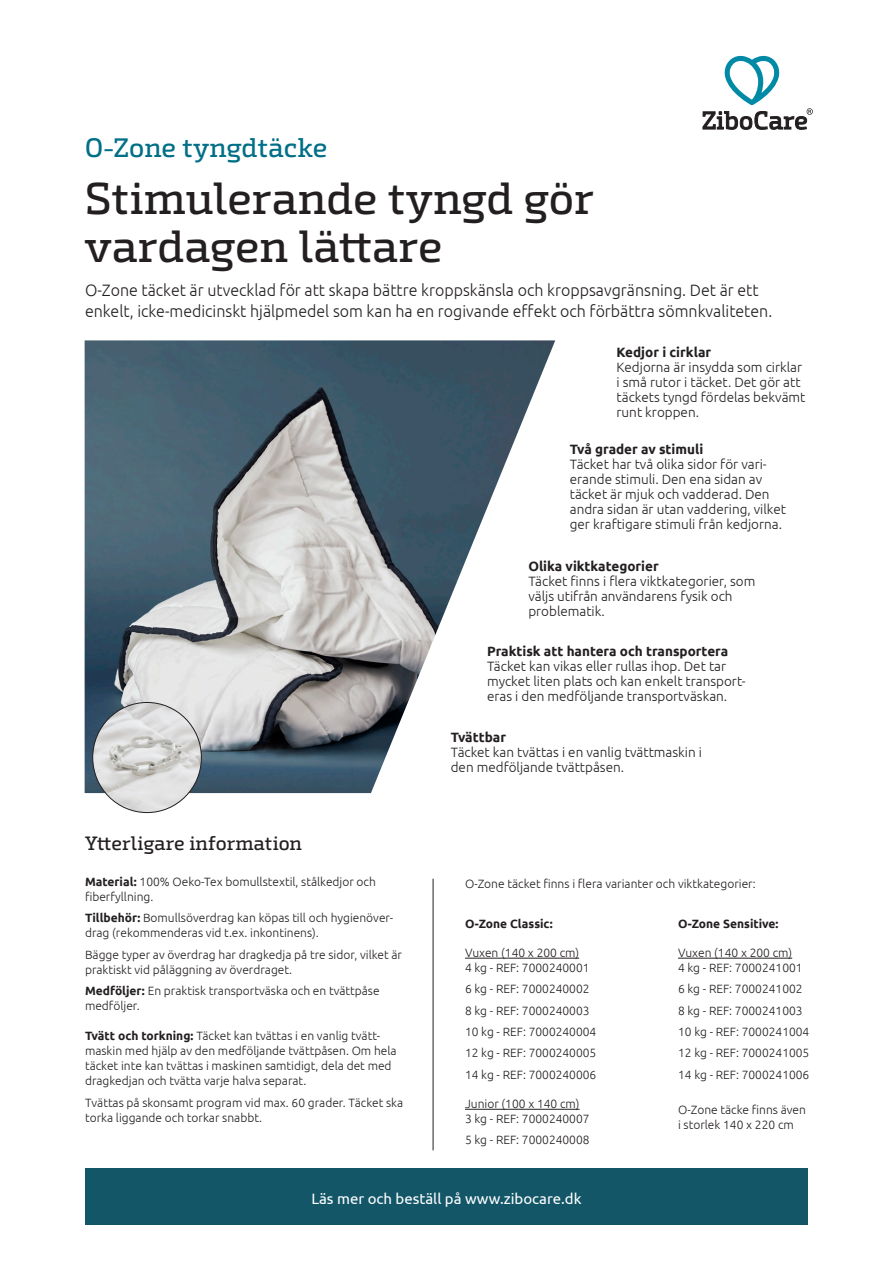
<style>
.page{position:relative;width:893px;height:1263px;background:#fff}
.page>*{position:absolute;margin:0;border:0;box-sizing:border-box;transform-origin:0 0}
.Brødtekst{font:500 45px "Exo Slab Pro";letter-spacing:-.01em;color:#231f20}
.Produkt{font:500 27px "Exo Slab Pro";letter-spacing:-.01em;color:#006f87}
.Brødtekst-2{font:500 19.5px "Exo Slab Pro";color:#231f20}
.Brødtekst-3{font:300 16.5px/21px "Ubuntu";color:#231f20}
.Produkt-2{font:15px "Ubuntu";color:#fff}
.Brødtekst-4{font:300 13.5px/15px "Ubuntu";color:#231f20}
.Brødtekst-5{font:700 13.5px "Ubuntu";color:#231f20}
.Brødtekst-6{font:300 12px/15px "Ubuntu";color:#231f20}
.Brødtekst-7{font:700 12px "Ubuntu";color:#231f20}
.s1{font-weight:700}
</style>
<div class="page">
<img style="left:85px;top:340px;width:470px;height:453px">
<img style="left:93px;top:702px;width:108px;height:110px">
<svg style="left:703px;top:55px;width:110px;height:75px"></svg>
<div style="left:85px;top:1168px;width:723px;height:57px;background:#125668"></div>
<hr style="left:678px;top:958px;width:114px;height:1px;background:#231f20">
<hr style="left:465px;top:958px;width:114px;height:1px;background:#231f20">
<hr style="left:465px;top:1109px;width:115px;height:1px;background:#231f20">
<hr style="left:433px;top:879px;width:1px;height:271px;background:#231f20">
<p class="Produkt" style="left:85px;top:131px;width:244px">O-Zone tyngdtäcke</p>
<p class="Brødtekst" style="left:85px;top:171px;width:511px">Stimulerande tyngd gör</p>
<p class="Brødtekst" style="left:85px;top:219px;width:360px">vardagen lättare</p>
<p class="Brødtekst-3" style="left:85px;top:279px;width:689px">O-Zone täcket är utvecklad för att skapa bättre kroppskänsla och kroppsavgränsning. Det är ett enkelt, icke-medicinskt hjälpmedel som kan ha en rogivande effekt och förbättra sömnkvaliteten.</p>
<p class="Brødtekst-5" style="left:617px;top:344px;width:96px">Kedjor i cirklar</p>
<p class="Brødtekst-4" style="left:617px;top:360px;width:190px">Kedjorna är insydda som cirklar i små rutor i täcket. Det gör att täckets tyngd fördelas bekvämt runt kroppen.</p>
<p class="Brødtekst-5" style="left:570px;top:441px;width:135px">Två grader av stimuli</p>
<p class="Brødtekst-4" style="left:570px;top:457px;width:218px">Täcket har två olika sidor för vari&shy;erande stimuli. Den ena sidan av täcket är mjuk och vadderad. Den andra sidan är utan vaddering, vilket ger kraftigare stimuli från kedjorna.</p>
<p class="Brødtekst-5" style="left:528px;top:557px;width:132px">Olika viktkategorier</p>
<p class="Brødtekst-4" style="left:528px;top:573px;width:229px">Täcket finns i flera viktkategorier, som</p>
<p class="Brødtekst-4" style="left:528px;top:588px;width:206px">väljs utifrån användarens fysik och problematik.</p>
<p class="Brødtekst-5" style="left:487px;top:642px;width:243px">Praktisk att hantera och transportera</p>
<p class="Brødtekst-4" style="left:487px;top:658px;width:260px">Täcket kan vikas eller rullas ihop. Det tar mycket liten plats och kan enkelt transport&shy;eras i den medföljande transportväskan.</p>
<p class="Brødtekst-2" style="left:85px;top:831px;width:219px">Ytterligare information</p>
<p class="Brødtekst-6" style="left:85px;top:874px;width:292px"><span class="s1">Material:</span> 100% Oeko-Tex bomullstextil, stålkedjor och fiberfyllning.</p>
<p class="Brødtekst-6" style="left:85px;top:910px;width:310px"><span class="s1">Tillbehör:</span> Bomullsöverdrag kan köpas till och hygienöver&shy;drag (rekommenderas vid t.ex. inkontinens).</p>
<p class="Brødtekst-6" style="left:85px;top:947px;width:318px">Bägge typer av överdrag har dragkedja på tre sidor, vilket är praktiskt vid påläggning av överdraget.</p>
<p class="Brødtekst-6" style="left:85px;top:983px;width:296px"><span class="s1">Medföljer:</span> En praktisk transportväska och en tvättpåse medföljer.</p>
<p class="Brødtekst-6" style="left:85px;top:1028px;width:313px"><span class="s1">Tvätt och torkning:</span> Täcket kan tvättas i en vanlig tvätt&shy;maskin med hjälp av den medföljande tvättpåsen. Om hela täcket inte kan tvättas i maskinen samtidigt, dela det med dragkedjan och tvätta varje halva separat.</p>
<p class="Brødtekst-6" style="left:85px;top:1094px;width:320px">Tvättas på skonsamt program vid max. 60 grader. Täcket ska torka liggande och torkar snabbt.</p>
<p class="Brødtekst-5" style="left:451px;top:728px;width:57px">Tvättbar</p>
<p class="Brødtekst-4" style="left:451px;top:744px;width:253px">Täcket kan tvättas i en vanlig tvättmaskin i den medföljande tvättpåsen.</p>
<p class="Brødtekst-6" style="left:465px;top:876px;width:292px">O-Zone täcket finns i flera varianter och viktkategorier:</p>
<p class="Brødtekst-7" style="left:678px;top:915px;width:102px">O-Zone Sensitive:</p>
<p class="Brødtekst-6" style="left:678px;top:945px;width:126px">Vuxen (140 x 200 cm)<br>4 kg - REF: 7000241001</p>
<p class="Brødtekst-6" style="left:678px;top:981px;width:126px">6 kg - REF: 7000241002</p>
<p class="Brødtekst-6" style="left:678px;top:1002px;width:126px">8 kg - REF: 7000241003</p>
<p class="Brødtekst-6" style="left:678px;top:1024px;width:133px">10 kg - REF: 7000241004</p>
<p class="Brødtekst-6" style="left:678px;top:1045px;width:133px">12 kg - REF: 7000241005</p>
<p class="Brødtekst-6" style="left:678px;top:1067px;width:133px">14 kg - REF: 7000241006</p>
<p class="Brødtekst-7" style="left:465px;top:915px;width:89px">O-Zone Classic:</p>
<p class="Brødtekst-6" style="left:465px;top:945px;width:126px">Vuxen (140 x 200 cm)<br>4 kg - REF: 7000240001</p>
<p class="Brødtekst-6" style="left:465px;top:981px;width:126px">6 kg - REF: 7000240002</p>
<p class="Brødtekst-6" style="left:465px;top:1002px;width:126px">8 kg - REF: 7000240003</p>
<p class="Brødtekst-6" style="left:465px;top:1024px;width:133px">10 kg - REF: 7000240004</p>
<p class="Brødtekst-6" style="left:465px;top:1045px;width:133px">12 kg - REF: 7000240005</p>
<p class="Brødtekst-6" style="left:465px;top:1067px;width:133px">14 kg - REF: 7000240006</p>
<p class="Brødtekst-6" style="left:465px;top:1096px;width:126px">Junior (100 x 140 cm)<br>3 kg - REF: 7000240007</p>
<p class="Brødtekst-6" style="left:465px;top:1132px;width:126px">5 kg - REF: 7000240008</p>
<p class="Brødtekst-6" style="left:678px;top:1102px;width:129px">O-Zone täcke finns även i storlek 140 x 220 cm</p>
<p class="Produkt-2" style="left:311px;top:1190px;width:272px">Läs mer och beställ på www.zibocare.dk</p>
</div>
